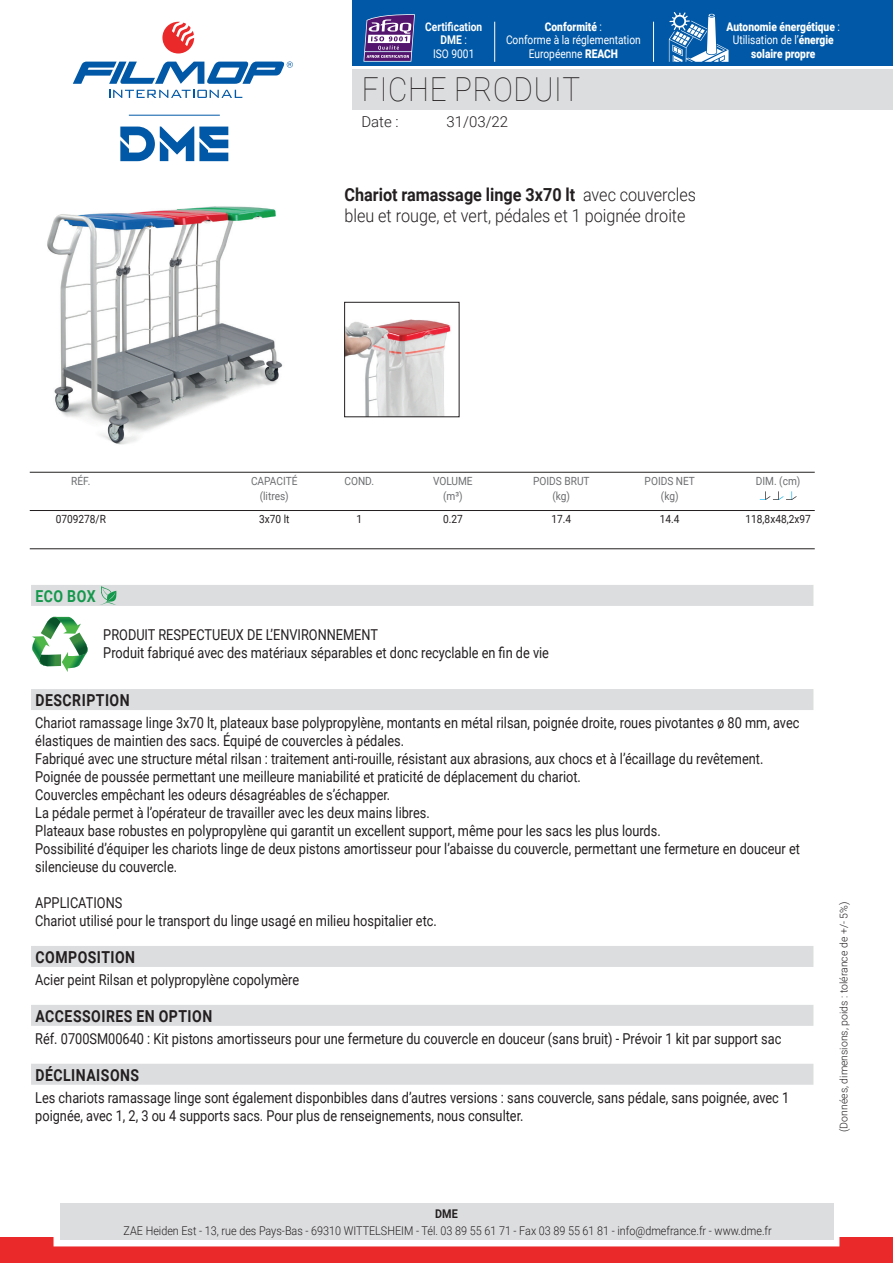
<style>
.page{position:relative;width:893px;height:1263px;background:#fff}
.page>*{position:absolute;margin:0;border:0;box-sizing:border-box;transform-origin:0 0}
.t1{font:100 33px "Roboto";letter-spacing:.025em;color:#231f20;scale:.9 1}
.t2{font:300 18px/21.6px "Roboto";color:#231f20;scale:.9 1}
.t3{font:700 16.5px "Roboto";letter-spacing:.035em;color:#231f20;scale:.85 1}
.t4{font:700 16.5px "Roboto";letter-spacing:.035em;color:#14984c;scale:.85 1}
.t5{font:15px/18px "Roboto";color:#231f20;scale:.85 1}
.t6{font:300 15px "Roboto";color:#231f20}
.t7{font:300 12px "Roboto";color:#231f20;scale:.9 1}
.t8{font:900 12px/13.5px "Roboto";color:#fff;text-align:center;scale:.85 1}
.t9{font:12px/13.5px "Roboto";color:#fff;text-align:center;scale:.85 1}
.t10{font:700 12px/13.5px "Roboto";color:#fff;text-align:center;scale:.85 1}
.t11{font:700 12px "Roboto";color:#231f20;scale:.9 1}
.t12{font:11.25px/15px "Roboto";color:#6c6d70;text-align:center;scale:.9 1}
.t13{font:11.25px "Roboto";color:#231f20;scale:.9 1}
.t14{font:300 10.5px "Roboto";color:#231f20}
.s1{font-weight:400}
.s2{font-weight:900}
.s3{font-weight:700}
</style>
<div class="page">
<div style="left:353px;top:69px;width:540px;height:40px;background:#dcdddf"></div>
<svg style="left:109px;top:90px;width:133px;height:8px"></svg>
<svg style="left:162px;top:22px;width:32px;height:32px"></svg>
<svg style="left:73px;top:61px;width:220px;height:23px"></svg>
<div style="left:353px;top:0;width:540px;height:66px;background:#0158a6"></div>
<div style="left:0;top:1237px;width:893px;height:26px;background:#e9292a"></div>
<div style="left:54px;top:1197px;width:785px;height:49px;border:12px solid #fff"></div>
<div style="left:60px;top:1203px;width:773px;height:37px;background:#dcdddf"></div>
<svg style="left:120px;top:126px;width:108px;height:35px"></svg>
<hr style="left:129px;top:115px;width:91px;height:1px;background:#0158a6">
<hr style="left:653px;top:22px;width:1px;height:40px;background:#fff">
<hr style="left:494px;top:22px;width:1px;height:40px;background:#fff">
<svg style="left:669px;top:12px;width:59px;height:50px"></svg>
<svg style="left:363px;top:14px;width:52px;height:48px;background:#7a619e"></svg>
<hr style="left:365px;top:51px;width:46px;height:1px;background:#fff">
<img style="left:47px;top:206px;width:236px;height:239px">
<img style="left:346px;top:319px;width:105px;height:96px">
<div style="left:344px;top:302px;width:115px;height:115px;border:1px solid #231f20"></div>
<div style="left:31px;top:585px;width:782px;height:21px;background:#dcdddf"></div>
<svg style="left:100px;top:586px;width:17px;height:19px"></svg>
<svg style="left:32px;top:616px;width:56px;height:56px"></svg>
<div style="left:31px;top:689px;width:782px;height:21px;background:#dcdddf"></div>
<div style="left:31px;top:946px;width:782px;height:21px;background:#dcdddf"></div>
<div style="left:31px;top:1005px;width:782px;height:21px;background:#dcdddf"></div>
<div style="left:31px;top:1064px;width:782px;height:21px;background:#dcdddf"></div>
<hr style="left:30px;top:472px;width:785px;height:1px;background:#231f20">
<hr style="left:30px;top:548px;width:785px;height:1px;background:#231f20">
<hr style="left:30px;top:510px;width:785px;height:1px;background:#231f20">
<svg style="left:760px;top:491px;width:37px;height:9px"></svg>
<p class="t10" style="left:425px;top:19px;width:68px">Certification<br>DME <span class="s1">:<br>ISO 9001</span></p>
<p class="t8" style="left:727px;top:19px;width:135px">Autonomie énergétique <span class="s1">:<br>Utilisation de l’</span>énergie solaire propre</p>
<p class="t9" style="left:506px;top:19px;width:160px"><span class="s2">Conformité</span> :<br>Conforme à la réglementation<br>Européenne <span class="s2">REACH</span></p>
<h1 class="t1" style="left:362px;top:67px;width:244px">FICHE PRODUIT</h1>
<p class="t6" style="left:361px;top:111px;width:39px">Date :</p>
<p class="t6" style="left:446px;top:111px;width:63px">31/03/22</p>
<p class="t2" style="left:344px;top:183px;width:392px"><span class="s3">Chariot ramassage linge 3x70 lt</span> avec couvercles bleu et rouge, et vert, pédales et 1 poignée droite</p>
<p class="t12" style="left:71px;top:473px;width:23px">RÉF.</p>
<p class="t13" style="left:56px;top:511px;width:57px">0709278/R</p>
<p class="t4" style="left:36px;top:584px;width:72px">ECO BOX</p>
<p class="t12" style="left:251px;top:473px;width:53px">CAPACITÉ (litres)</p>
<p class="t13" style="left:259px;top:511px;width:35px">3x70 lt</p>
<p class="t12" style="left:345px;top:473px;width:34px">COND.</p>
<p class="t13" style="left:356px;top:511px;width:8px">1</p>
<p class="t12" style="left:433px;top:473px;width:46px">VOLUME (m³)</p>
<p class="t13" style="left:443px;top:511px;width:23px">0.27</p>
<p class="t12" style="left:533px;top:473px;width:64px">POIDS BRUT (kg)</p>
<p class="t13" style="left:551px;top:511px;width:23px">17.4</p>
<p class="t12" style="left:645px;top:473px;width:57px">POIDS NET (kg)</p>
<p class="t13" style="left:660px;top:511px;width:23px">14.4</p>
<p class="t12" style="left:756px;top:473px;width:51px">DIM. (cm)</p>
<p class="t13" style="left:746px;top:511px;width:74px">118,8x48,2x97</p>
<p class="t5" style="left:103px;top:625px;width:526px">PRODUIT RESPECTUEUX DE L’ENVIRONNEMENT<br>Produit fabriqué avec des matériaux séparables et donc recyclable en fin de vie</p>
<p class="t3" style="left:36px;top:689px;width:112px">DESCRIPTION</p>
<p class="t5" style="left:35px;top:713px;width:901px">Chariot ramassage linge 3x70 lt, plateaux base polypropylène, montants en métal rilsan, poignée droite, roues pivotantes ø 80 mm, avec élastiques de maintien des sacs. Équipé de couvercles à pédales.<br>Fabriqué avec une structure métal rilsan : traitement anti-rouille, résistant aux abrasions, aux chocs et à l’écaillage du revêtement.<br>Poignée de poussée permettant une meilleure maniabilité et praticité de déplacement du chariot.<br>Couvercles empêchant les odeurs désagréables de s’échapper.<br>La pédale permet à l’opérateur de travailler avec les deux mains libres.<br>Plateaux base robustes en polypropylène qui garantit un excellent support, même pour les sacs les plus lourds.<br>Possibilité d’équiper les chariots linge de deux pistons amortisseur pour l’abaisse du couvercle, permettant une fermeture en douceur et silencieuse du couvercle.</p>
<p class="t5" style="left:35px;top:893px;width:474px">APPLICATIONS<br>Chariot utilisé pour le transport du linge usagé en milieu hospitalier etc.</p>
<p class="t3" style="left:36px;top:945px;width:119px">COMPOSITION</p>
<p class="t5" style="left:35px;top:970px;width:312px">Acier peint Rilsan et polypropylène copolymère</p>
<p class="t3" style="left:36px;top:1004px;width:209px">ACCESSOIRES EN OPTION</p>
<p class="t5" style="left:35px;top:1029px;width:879px">Réf. 0700SM00640 : Kit pistons amortisseurs pour une fermeture du couvercle en douceur (sans bruit) - Prévoir 1 kit par support sac</p>
<p class="t3" style="left:36px;top:1063px;width:123px">DÉCLINAISONS</p>
<p class="t5" style="left:35px;top:1088px;width:889px">Les chariots ramassage linge sont également disponbibles dans d’autres versions : sans couvercle, sans pédale, sans poignée, avec 1 poignée, avec 1, 2, 3 ou 4 supports sacs. Pour plus de renseignements, nous consulter.</p>
<p class="t14" style="left:836px;top:1132px;width:232px;rotate:-90deg">(Données, dimensions, poids : tolérance de +/- 5%)</p>
<p class="t11" style="left:435px;top:1206px;width:27px">DME</p>
<p class="t7" style="left:124px;top:1222px;width:722px">ZAE Heiden Est - 13, rue des Pays-Bas - 69310 WITTELSHEIM - Tél. 03 89 55 61 71 - Fax 03 89 55 61 81 - info@dmefrance.fr - www.dme.fr</p>
</div>
